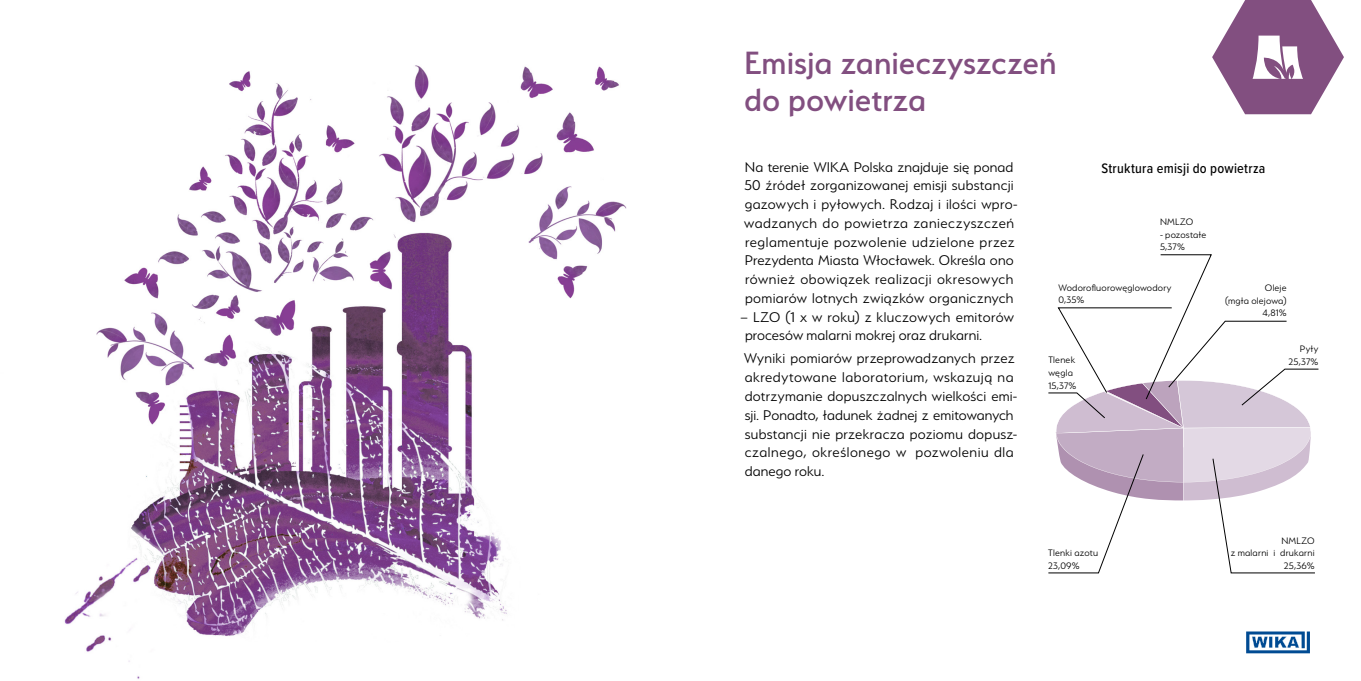
<style>
.page{position:relative;width:1361px;height:681px;background:#fff}
.page>*{position:absolute;margin:0;border:0;box-sizing:border-box;transform-origin:0 0}
.t1{font:500 36px/37.5px "Serenity";color:#824f80}
.t2{font:300 15.75px/18.8px "Serenity";letter-spacing:.02em;color:#000}
.t3{font:500 14.25px "Proxima Nova Cond";letter-spacing:.02em;color:#000}
.t4{font:300 10.5px/12.6px "Serenity";letter-spacing:.02em;color:#000}
</style>
<div class="page">
<img style="left:64px;top:65px;width:563px;height:614px">
<svg style="left:1048px;top:254px;width:270px;height:319px"></svg>
<svg style="left:1246px;top:631px;width:64px;height:22px"></svg>
<svg style="left:1212px;top:0;width:132px;height:114px"></svg>
<h1 class="t1" style="left:744px;top:44px;width:314px">Emisja zanieczyszczeń do powietrza</h1>
<p class="t2" style="left:745px;top:157px;width:270px">Na terenie WIKA Polska znajduje się ponad</p>
<p class="t3" style="left:1101px;top:158px;width:165px">Struktura emisji do powietrza</p>
<p class="t2" style="left:744px;top:176px;width:275px">50 źródeł zorganizowanej emisji substancji gazowych i pyłowych. Rodzaj i ilości wpro&shy;wadzanych do powietrza zanieczyszczeń reglamentuje pozwolenie udzielone przez Prezydenta Miasta Włocławek. Określa ono również obowiązek realizacji okresowych pomiarów lotnych związków organicznych</p>
<p class="t2" style="left:740px;top:307px;width:275px">– LZO (1 x w roku) z kluczowych emitorów procesów malarni mokrej oraz drukarni.</p>
<p class="t2" style="left:744px;top:349px;width:275px">Wyniki pomiarów przeprowadzanych przez akredytowane laboratorium, wskazują na dotrzymanie dopuszczalnych wielkości emi&shy;sji. Ponadto, ładunek żadnej z emitowanych substancji nie przekracza poziomu dopusz&shy;czalnego, określonego w pozwoleniu dla danego roku.</p>
<p class="t4" style="left:1160px;top:215px;width:35px">NMLZO</p>
<p class="t4" style="left:1160px;top:228px;width:48px">- pozostałe<br>5,37%</p>
<p class="t4" style="left:1058px;top:281px;width:115px">Wodorofluorowęglowodory<br>0,35%</p>
<p class="t4" style="left:1225px;top:281px;width:63px;text-align:right">Oleje<br>(mgła olejowa)<br>4,81%</p>
<p class="t4" style="left:1288px;top:342px;width:31px;text-align:right">Pyły<br>25,37%</p>
<p class="t4" style="left:1048px;top:353px;width:30px">Tlenek węgla<br>15,37%</p>
<p class="t4" style="left:1048px;top:546px;width:51px">Tlenki azotu<br>23,09%</p>
<p class="t4" style="left:1231px;top:533px;width:85px;text-align:right">NMLZO<br>z malarni i drukarni<br>25,36%</p>
</div>
